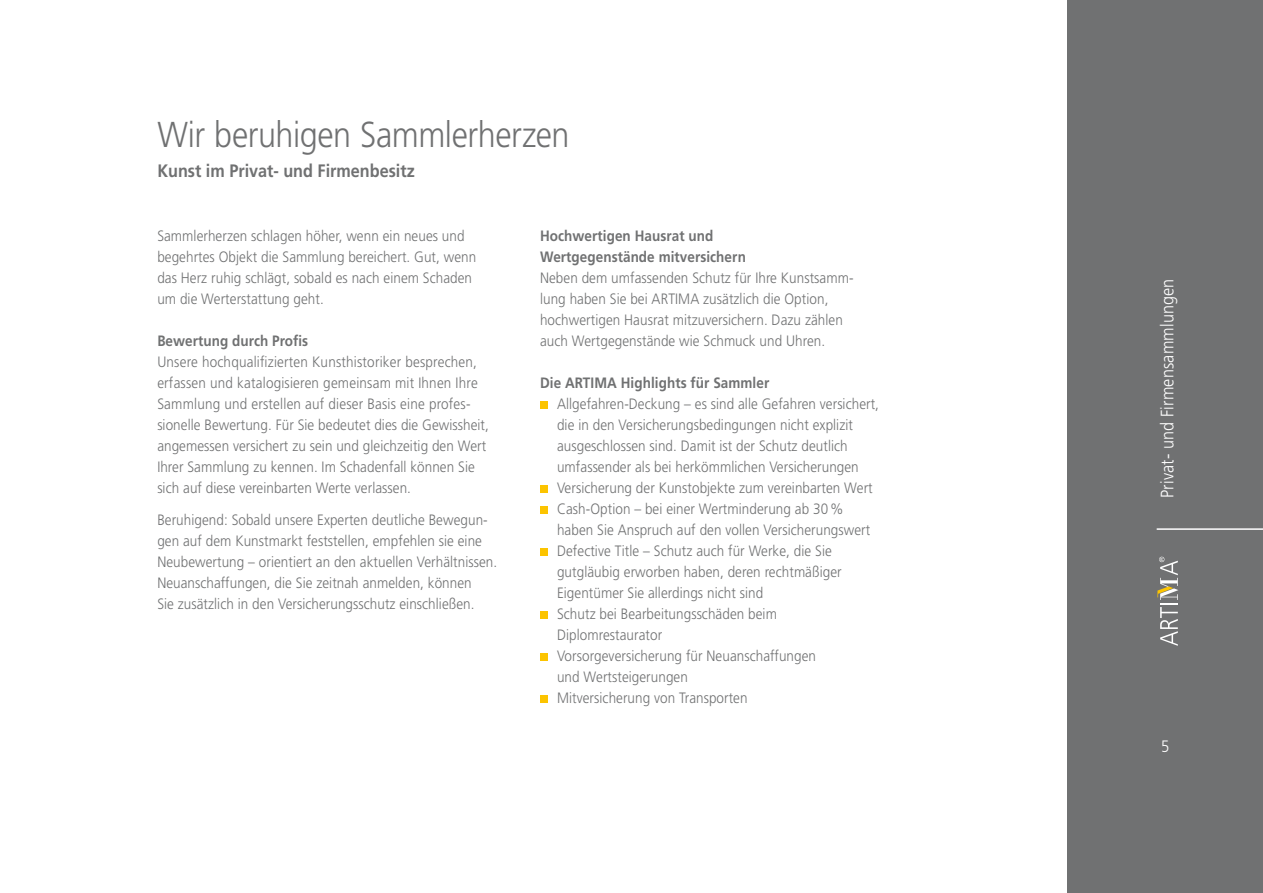
<style>
.page{position:relative;width:1263px;height:893px;background:#fff}
.page>*{position:absolute;margin:0;border:0;box-sizing:border-box;transform-origin:0 0}
.t1{font:300 36px "Frutiger";letter-spacing:-.015em;color:#707172;scale:.9 1}
.t2{font:700 18px "Frutiger";color:#707172;scale:.9 1}
.t3{font:300 18px "Frutiger";letter-spacing:.01em;color:#fff;scale:.9 1}
.t4{font:300 16.5px "Frutiger";color:#fff;scale:.9 1}
.t5{font:300 15px/21px "Frutiger";letter-spacing:.005em;color:#707172;scale:.9 1}
.t6{font:700 15px/21px "Frutiger";letter-spacing:.005em;color:#707172;scale:.9 1}
</style>
<div class="page">
<div style="left:1067px;top:0;width:196px;height:893px;background:#707172"></div>
<svg style="left:1157px;top:557px;width:21px;height:89px"></svg>
<hr style="left:1157px;top:528px;width:106px;height:2px;background:#fff">
<div style="left:540px;top:401px;width:8px;height:8px;background:#fcc400"></div>
<div style="left:540px;top:485px;width:8px;height:8px;background:#fcc400"></div>
<div style="left:540px;top:506px;width:8px;height:8px;background:#fcc400"></div>
<div style="left:540px;top:548px;width:8px;height:8px;background:#fcc400"></div>
<div style="left:540px;top:611px;width:8px;height:8px;background:#fcc400"></div>
<div style="left:540px;top:653px;width:8px;height:8px;background:#fcc400"></div>
<div style="left:540px;top:695px;width:8px;height:8px;background:#fcc400"></div>
<h1 class="t1" style="left:157px;top:114px;width:459px">Wir beruhigen Sammlerherzen</h1>
<p class="t2" style="left:157px;top:161px;width:288px">Kunst im Privat- und Firmenbesitz</p>
<p class="t5" style="left:157px;top:226px;width:356px">Sammlerherzen schlagen höher, wenn ein neues und begehrtes Objekt die Sammlung bereichert. Gut, wenn das Herz ruhig schlägt, sobald es nach einem Schaden um die Werterstattung geht.</p>
<p class="t6" style="left:157px;top:331px;width:169px">Bewertung durch Profis</p>
<p class="t5" style="left:157px;top:352px;width:370px">Unsere hochqualifizierten Kunsthistoriker besprechen, erfassen und katalogisieren gemeinsam mit Ihnen Ihre Sammlung und erstellen auf dieser Basis eine profes&shy;sionelle Bewertung. Für Sie bedeutet dies die Gewissheit, angemessen versichert zu sein und gleichzeitig den Wert Ihrer Sammlung zu kennen. Im Schadenfall können Sie sich auf diese vereinbarten Werte verlassen.</p>
<p class="t5" style="left:157px;top:509px;width:379px">Beruhigend: Sobald unsere Experten deutliche Bewegun&shy;gen auf dem Kunstmarkt feststellen, empfehlen sie eine Neubewertung – orientiert an den aktuellen Verhältnissen.<br>Neuanschaffungen, die Sie zeitnah anmelden, können<br>Sie zusätzlich in den Versicherungsschutz einschließen.</p>
<p class="t6" style="left:540px;top:225px;width:230px">Hochwertigen Hausrat und<br>Wertgegenstände mitversichern</p>
<p class="t5" style="left:540px;top:268px;width:350px">Neben dem umfassenden Schutz für Ihre Kunstsamm&shy;lung haben Sie bei ARTIMA zusätzlich die Option, hochwertigen Hausrat mitzuversichern. Dazu zählen auch Wertgegenstände wie Schmuck und Uhren.</p>
<p class="t6" style="left:540px;top:372px;width:256px">Die ARTIMA Highlights für Sammler</p>
<p class="t5" style="left:557px;top:394px;width:359px">Allgefahren-Deckung – es sind alle Gefahren versichert, die in den Versicherungsbedingungen nicht explizit ausgeschlossen sind. Damit ist der Schutz deutlich umfassender als bei herkömmlichen Versicherungen Versicherung der Kunstobjekte zum vereinbarten Wert Cash-Option – bei einer Wertminderung ab 30% haben Sie Anspruch auf den vollen Versicherungswert Defective Title – Schutz auch für Werke, die Sie gutgläubig erworben haben, deren rechtmäßiger Eigentümer Sie allerdings nicht sind<br>Schutz bei Bearbeitungsschäden beim Diplomrestaurator<br>Vorsorgeversicherung für Neuanschaffungen<br>und Wertsteigerungen<br>Mitversicherung von Transporten</p>
<p class="t3" style="left:1157px;top:498px;width:245px;rotate:-90deg">Privat- und Firmensammlungen</p>
<p class="t4" style="left:1161px;top:736px;width:11px">5</p>
</div>
